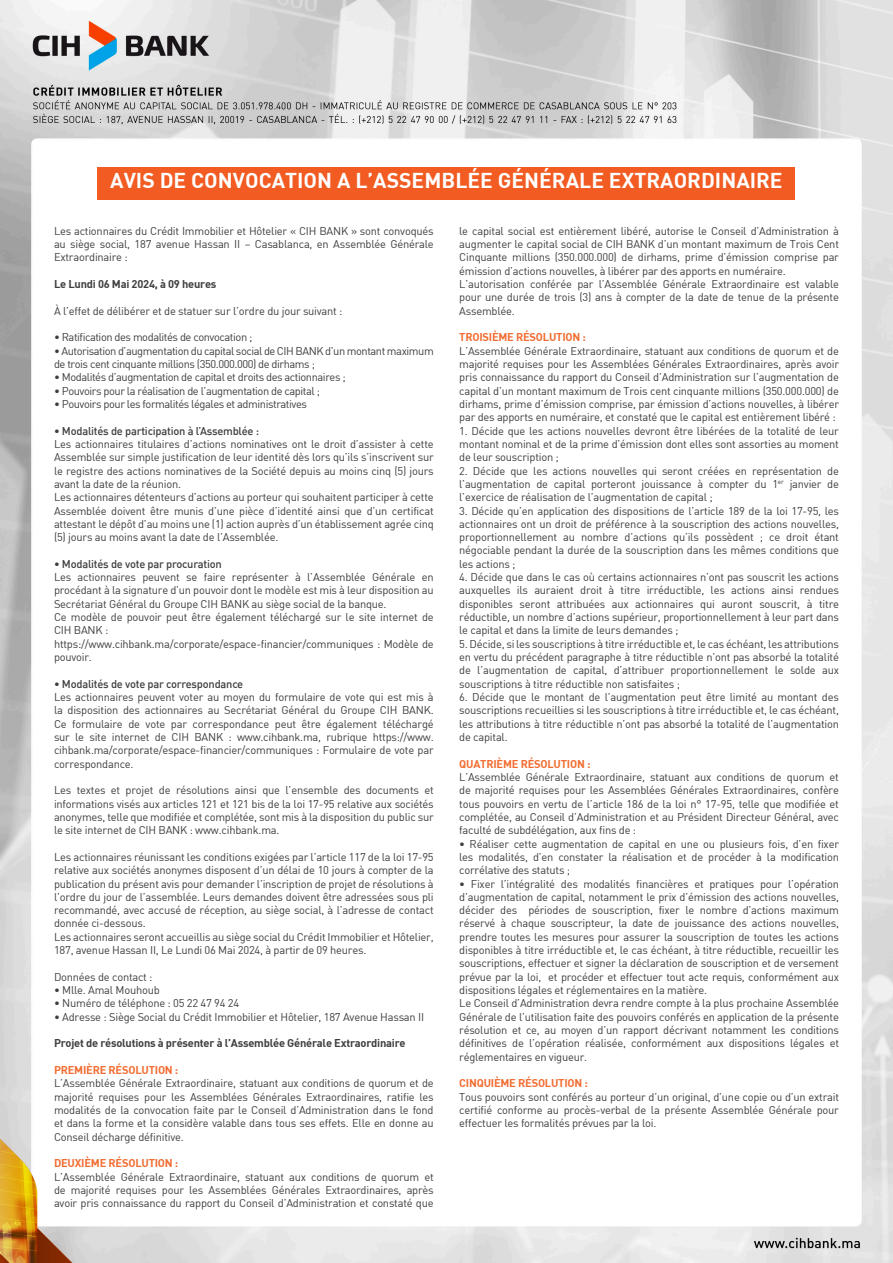
<style>
.page{position:relative;width:893px;height:1263px;background:#fff}
.page>*{position:absolute;margin:0;border:0;box-sizing:border-box;transform-origin:0 0}
.t1{font:21px "DIN Bold";color:#fff}
.t2{font:11.1px/13.4px "DIN";letter-spacing:-.02em;color:#3e3e3f;text-align:justify}
.t3{font:11.1px/13.4px "DIN";letter-spacing:-.04em;color:#3e3e3f}
.t4{font:500 11.1px "DIN";letter-spacing:-.02em;color:#3e3e3f}
.t5{font:11.1px "DIN Bold";letter-spacing:-.02em;color:#f26c31}
.t6{font:11.1px "DIN Bold";letter-spacing:-.02em;color:#3e3e3f}
</style>
<div class="page">
<img style="left:0;top:0;width:893px;height:1263px">
<div style="left:98px;top:167px;width:697px;height:32px;background:#f25b21"></div>
<img style="left:0;top:1067px;width:172px;height:196px">
<p class="t1" style="left:110px;top:167px;width:674px">AVIS DE CONVOCATION A L’ASSEMBLÉE GÉNÉRALE EXTRAORDINAIRE</p>
<p class="t2" style="left:54px;top:224px;width:381px">Les actionnaires du Crédit Immobilier et Hôtelier « CIH BANK » sont convoqués au siège social, 187 avenue Hassan II – Casablanca, en Assemblée Générale Extraordinaire :</p>
<p class="t6" style="left:54px;top:277px;width:164px">Le Lundi 06 Mai 2024, à 09 heures</p>
<p class="t2" style="left:54px;top:304px;width:290px">À l’effet de délibérer et de statuer sur l’ordre du jour suivant :</p>
<p class="t3" style="left:54px;top:330px;width:200px">• Ratification des modalités de convocation ;</p>
<p class="t3" style="left:54px;top:344px;width:381px">• Autorisation d’augmentation du capital social de CIH BANK d’un montant maximum de trois cent cinquante millions (350.000.000) de dirhams ;</p>
<p class="t3" style="left:54px;top:370px;width:293px">• Modalités d’augmentation de capital et droits des actionnaires ;</p>
<p class="t3" style="left:54px;top:384px;width:267px">• Pouvoirs pour la réalisation de l’augmentation de capital ;</p>
<p class="t3" style="left:54px;top:397px;width:255px">• Pouvoirs pour les formalités légales et administratives</p>
<p class="t4" style="left:54px;top:423px;width:207px">• Modalités de participation à l’Assemblée :</p>
<p class="t2" style="left:54px;top:437px;width:381px">Les actionnaires titulaires d’actions nominatives ont le droit d’assister à cette Assemblée sur simple justification de leur identité dès lors qu’ils s’inscrivent sur le registre des actions nominatives de la Société depuis au moins cinq (5) jours avant la date de la réunion.</p>
<p class="t2" style="left:54px;top:490px;width:381px">Les actionnaires détenteurs d’actions au porteur qui souhaitent participer à cette Assemblée doivent être munis d’une pièce d’identité ainsi que d’un certificat attestant le dépôt d’au moins une (1) action auprès d’un établissement agrée cinq (5) jours au moins avant la date de l’Assemblée.</p>
<p class="t4" style="left:54px;top:557px;width:169px">• Modalités de vote par procuration</p>
<p class="t2" style="left:54px;top:570px;width:381px">Les actionnaires peuvent se faire représenter à l’Assemblée Générale en procédant à la signature d’un pouvoir dont le modèle est mis à leur disposition au Secrétariat Général du Groupe CIH BANK au siège social de la banque.</p>
<p class="t2" style="left:54px;top:610px;width:381px">Ce modèle de pouvoir peut être également téléchargé sur le site internet de</p>
<p class="t2" style="left:54px;top:623px;width:56px">CIH BANK :</p>
<p class="t2" style="left:54px;top:637px;width:381px">https://www.cihbank.ma/corporate/espace-financier/communiques : Modèle de pouvoir.</p>
<p class="t4" style="left:54px;top:677px;width:191px">• Modalités de vote par correspondance</p>
<p class="t2" style="left:54px;top:690px;width:381px">Les actionnaires peuvent voter au moyen du formulaire de vote qui est mis à la disposition des actionnaires au Secrétariat Général du Groupe CIH BANK.<br>Ce formulaire de vote par correspondance peut être également téléchargé sur le site internet de CIH BANK : www.cihbank.ma, rubrique https://www. cihbank.ma/corporate/espace-financier/communiques : Formulaire de vote par correspondance.</p>
<p class="t2" style="left:54px;top:783px;width:381px">Les textes et projet de résolutions ainsi que l’ensemble des documents et informations visés aux articles 121 et 121 bis de la loi 17-95 relative aux sociétés anonymes, telle que modifiée et complétée, sont mis à la disposition du public sur le site internet de CIH BANK : www.cihbank.ma.</p>
<p class="t2" style="left:54px;top:850px;width:381px">Les actionnaires réunissant les conditions exigées par l’article 117 de la loi 17-95 relative aux sociétés anonymes disposent d’un délai de 10 jours à compter de la publication du présent avis pour demander l’inscription de projet de résolutions à l’ordre du jour de l’assemblée. Leurs demandes doivent être adressées sous pli recommandé, avec accusé de réception, au siège social, à l’adresse de contact donnée ci-dessous.</p>
<p class="t2" style="left:54px;top:930px;width:381px">Les actionnaires seront accueillis au siège social du Crédit Immobilier et Hôtelier,<br>187, avenue Hassan II, Le Lundi 06 Mai 2024, à partir de 09 heures.</p>
<p class="t2" style="left:54px;top:970px;width:100px">Données de contact :</p>
<p class="t2" style="left:54px;top:983px;width:107px">• Mlle. Amal Mouhoub</p>
<p class="t2" style="left:54px;top:996px;width:187px">• Numéro de téléphone : 05 22 47 94 24</p>
<p class="t2" style="left:54px;top:1010px;width:372px">• Adresse : Siège Social du Crédit Immobilier et Hôtelier, 187 Avenue Hassan II</p>
<p class="t6" style="left:54px;top:1036px;width:353px">Projet de résolutions à présenter à l’Assemblée Générale Extraordinaire</p>
<p class="t5" style="left:54px;top:1063px;width:126px">PREMIÈRE RÉSOLUTION :</p>
<p class="t2" style="left:54px;top:1076px;width:381px">L’Assemblée Générale Extraordinaire, statuant aux conditions de quorum et de majorité requises pour les Assemblées Générales Extraordinaires, ratifie les modalités de la convocation faite par le Conseil d’Administration dans le fond et dans la forme et la considère valable dans tous ses effets. Elle en donne au Conseil décharge définitive.</p>
<p class="t5" style="left:54px;top:1156px;width:126px">DEUXIÈME RÉSOLUTION :</p>
<p class="t2" style="left:54px;top:1170px;width:381px">L’Assemblée Générale Extraordinaire, statuant aux conditions de quorum et de majorité requises pour les Assemblées Générales Extraordinaires, après avoir pris connaissance du rapport du Conseil d’Administration et constaté que</p>
<p class="t2" style="left:459px;top:224px;width:381px">le capital social est entièrement libéré, autorise le Conseil d’Administration à augmenter le capital social de CIH BANK d’un montant maximum de Trois Cent Cinquante millions (350.000.000) de dirhams, prime d’émission comprise par émission d’actions nouvelles, à libérer par des apports en numéraire.</p>
<p class="t2" style="left:459px;top:277px;width:381px">L’autorisation conférée par l’Assemblée Générale Extraordinaire est valable pour une durée de trois (3) ans à compter de la date de tenue de la présente Assemblée.</p>
<p class="t5" style="left:459px;top:330px;width:128px">TROISIÈME RÉSOLUTION :</p>
<p class="t2" style="left:459px;top:344px;width:381px">L’Assemblée Générale Extraordinaire, statuant aux conditions de quorum et de majorité requises pour les Assemblées Générales Extraordinaires, après avoir pris connaissance du rapport du Conseil d’Administration sur l’augmentation de capital d’un montant maximum de Trois cent cinquante millions (350.000.000) de dirhams, prime d’émission comprise, par émission d’actions nouvelles, à libérer par des apports en numéraire, et constaté que le capital est entièrement libéré :</p>
<p class="t2" style="left:459px;top:424px;width:381px">1. Décide que les actions nouvelles devront être libérées de la totalité de leur montant nominal et de la prime d’émission dont elles sont assorties au moment de leur souscription ;</p>
<p class="t2" style="left:459px;top:464px;width:381px">2. Décide que les actions nouvelles qui seront créées en représentation de l’augmentation de capital porteront jouissance à compter du 1<sup>er</sup> janvier de l’exercice de réalisation de l’augmentation de capital ;</p>
<p class="t2" style="left:459px;top:504px;width:381px">3. Décide qu’en application des dispositions de l’article 189 de la loi 17-95, les actionnaires ont un droit de préférence à la souscription des actions nouvelles, proportionnellement au nombre d’actions qu’ils possèdent ; ce droit étant négociable pendant la durée de la souscription dans les mêmes conditions que les actions ;</p>
<p class="t2" style="left:459px;top:570px;width:381px">4. Décide que dans le cas où certains actionnaires n’ont pas souscrit les actions auxquelles ils auraient droit à titre irréductible, les actions ainsi rendues disponibles seront attribuées aux actionnaires qui auront souscrit, à titre réductible, un nombre d’actions supérieur, proportionnellement à leur part dans le capital et dans la limite de leurs demandes ;</p>
<p class="t2" style="left:459px;top:637px;width:381px">5. Décide, si les souscriptions à titre irréductible et, le cas échéant, les attributions en vertu du précédent paragraphe à titre réductible n’ont pas absorbé la totalité de l’augmentation de capital, d’attribuer proportionnellement le solde aux souscriptions à titre réductible non satisfaites ;</p>
<p class="t2" style="left:459px;top:690px;width:381px">6. Décide que le montant de l’augmentation peut être limité au montant des souscriptions recueillies si les souscriptions à titre irréductible et, le cas échéant, les attributions à titre réductible n’ont pas absorbé la totalité de l’augmentation de capital.</p>
<p class="t5" style="left:459px;top:756px;width:133px">QUATRIÈME RÉSOLUTION :</p>
<p class="t2" style="left:459px;top:770px;width:381px">L’Assemblée Générale Extraordinaire, statuant aux conditions de quorum et de majorité requises pour les Assemblées Générales Extraordinaires, confère tous pouvoirs en vertu de l’article 186 de la loi n° 17-95, telle que modifiée et complétée, au Conseil d’Administration et au Président Directeur Général, avec faculté de subdélégation, aux fins de :</p>
<p class="t2" style="left:459px;top:837px;width:381px">• Réaliser cette augmentation de capital en une ou plusieurs fois, d’en fixer les modalités, d’en constater la réalisation et de procéder à la modification corrélative des statuts ;</p>
<p class="t2" style="left:459px;top:877px;width:381px">• Fixer l’intégralité des modalités financières et pratiques pour l’opération d’augmentation de capital, notamment le prix d’émission des actions nouvelles, décider des périodes de souscription, fixer le nombre d’actions maximum réservé à chaque souscripteur, la date de jouissance des actions nouvelles, prendre toutes les mesures pour assurer la souscription de toutes les actions disponibles à titre irréductible et, le cas échéant, à titre réductible, recueillir les souscriptions, effectuer et signer la déclaration de souscription et de versement prévue par la loi, et procéder et effectuer tout acte requis, conformément aux dispositions légales et réglementaires en la matière.</p>
<p class="t2" style="left:459px;top:996px;width:381px">Le Conseil d’Administration devra rendre compte à la plus prochaine Assemblée Générale de l’utilisation faite des pouvoirs conférés en application de la présente résolution et ce, au moyen d’un rapport décrivant notamment les conditions définitives de l’opération réalisée, conformément aux dispositions légales et réglementaires en vigueur.</p>
<p class="t5" style="left:459px;top:1076px;width:130px">CINQUIÈME RÉSOLUTION :</p>
<p class="t2" style="left:459px;top:1090px;width:381px">Tous pouvoirs sont conférés au porteur d’un original, d’une copie ou d’un extrait certifié conforme au procès-verbal de la présente Assemblée Générale pour effectuer les formalités prévues par la loi.</p>
</div>
